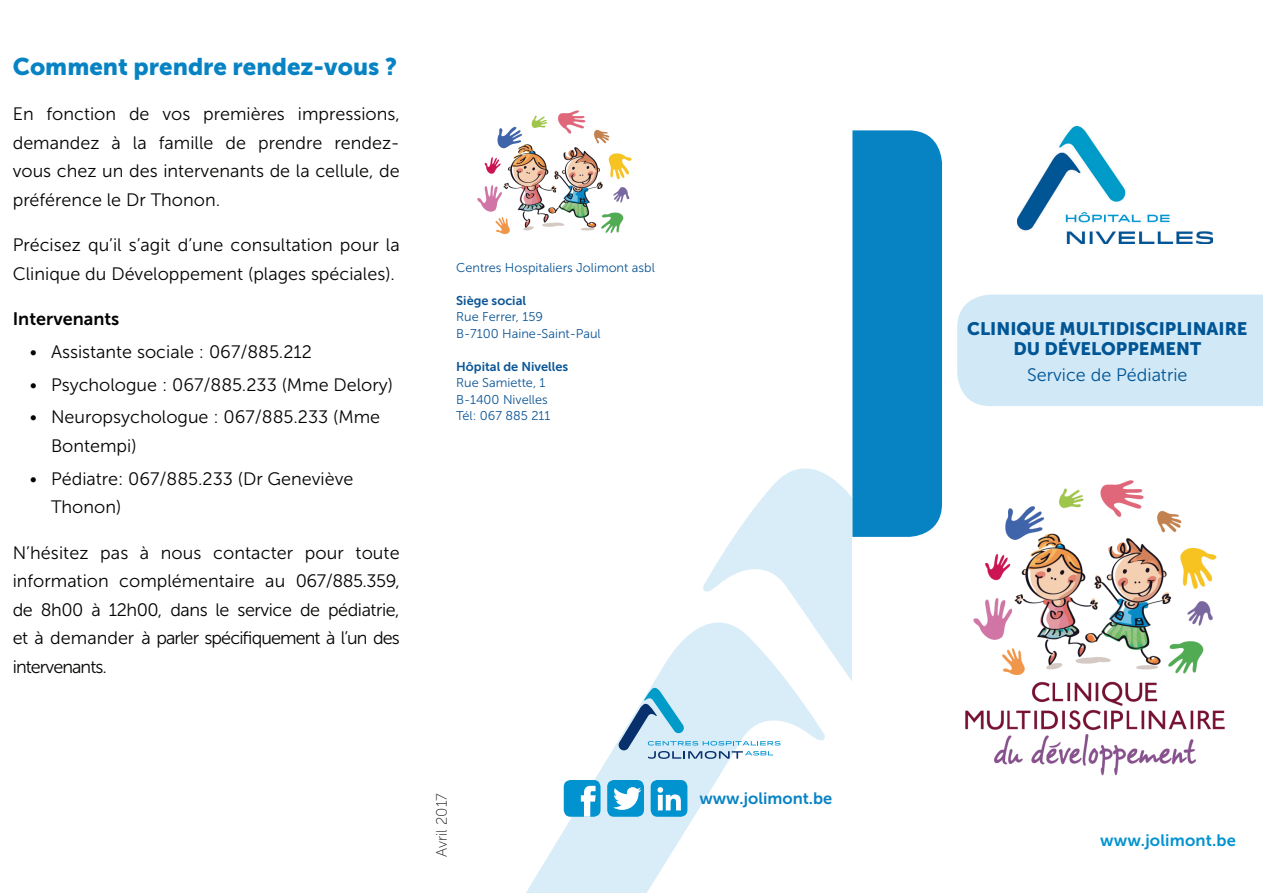
<style>
.page{position:relative;width:1263px;height:893px;background:#fff}
.page>*{position:absolute;margin:0;border:0;box-sizing:border-box;transform-origin:0 0}
.t1{font:24px "Museo Sans 900";color:#0783c4}
.t2{font:18px/28.5px "Museo Sans 300";color:#040503}
.t3{font:18px/19.5px "Museo Sans 900";color:#005595;text-align:center}
.t4{font:18px "Museo Sans 300";color:#005595}
.t5{font:18px "Museo Sans 700";color:#040503}
.t6{font:16.5px "Museo Sans 700";letter-spacing:.01em;color:#0093d0}
.t7{font:16.35px "Museo Sans 700";color:#0783c4}
.t8{font:15px "Museo Sans 100";color:#231f20}
.t9{font:12.75px/16.5px "Museo Sans 300";color:#0b5596}
.t10{font:12.75px "Museo Sans 700";color:#0b5596}
</style>
<div class="page">
<svg style="left:703px;top:468px;width:149px;height:213px;fill:#d9edf8"></svg>
<svg style="left:526px;top:593px;width:301px;height:300px"></svg>
<div style="left:957px;top:295px;width:306px;height:111px;background:#d1e8f6"></div>
<img style="left:1017px;top:127px;width:196px;height:117px">
<img style="left:942px;top:439px;width:283px;height:337px">
<svg style="left:852px;top:130px;width:90px;height:407px;background:#1489c7"></svg>
<img style="left:477px;top:110px;width:155px;height:124px">
<svg style="left:619px;top:685px;width:161px;height:74px"></svg>
<div style="left:607px;top:780px;width:37px;height:37px;background:#0093d0;border-radius:7px"></div>
<svg style="left:613px;top:787px;width:28px;height:23px"></svg>
<div style="left:564px;top:780px;width:36px;height:37px;background:#0093d0;border-radius:7px"></div>
<svg style="left:581px;top:786px;width:15px;height:31px"></svg>
<div style="left:651px;top:780px;width:36px;height:37px;background:#0093d0;border-radius:7px"></div>
<svg style="left:657px;top:787px;width:24px;height:23px"></svg>
<h1 class="t1" style="left:13px;top:53px;width:386px">Comment prendre rendez-vous ?</h1>
<p class="t2" style="left:13px;top:100px;width:388px;text-align:justify">En fonction de vos premières impressions, demandez à la famille de prendre rendez&shy;vous chez un des intervenants de la cellule, de préférence le Dr Thonon.</p>
<p class="t2" style="left:13px;top:231px;width:388px">Précisez qu’il s’agit d’une consultation pour la<br>Clinique du Développement (plages spéciales).</p>
<p class="t5" style="left:13px;top:309px;width:108px">Intervenants</p>
<p class="t2" style="left:30px;top:338px;width:284px">• Assistante sociale : 067/885.212</p>
<p class="t2" style="left:30px;top:370px;width:365px">• Psychologue : 067/885.233 (Mme Delory)</p>
<p class="t2" style="left:51px;top:403px;width:331px;text-indent:-21px">• Neuropsychologue : 067/885.233 (Mme<br>Bontempi)</p>
<p class="t2" style="left:51px;top:464px;width:304px;text-indent:-21px">• Pédiatre: 067/885.233 (Dr Geneviève<br>Thonon)</p>
<p class="t2" style="left:13px;top:538px;width:388px;text-align:justify">N’hésitez pas à nous contacter pour toute information complémentaire au 067/885.359, de 8h00 à 12h00, dans le service de pédiatrie, et à demander à parler spécifiquement à l’un des intervenants.</p>
<p class="t9" style="left:456px;top:259px;width:200px">Centres Hospitaliers Jolimont asbl</p>
<p class="t10" style="left:456px;top:293px;width:71px">Siège social</p>
<p class="t9" style="left:456px;top:309px;width:146px">Rue Ferrer, 159<br>B-7100 Haine-Saint-Paul</p>
<p class="t10" style="left:456px;top:359px;width:114px">Hôpital de Nivelles</p>
<p class="t9" style="left:456px;top:375px;width:96px">Rue Samiette, 1<br>B-1400 Nivelles<br>Tél: 067 885 211</p>
<p class="t8" style="left:434px;top:857px;width:65px;rotate:-90deg">Avril 2017</p>
<p class="t7" style="left:699px;top:789px;width:134px">www.jolimont.be</p>
<p class="t3" style="left:967px;top:319px;width:282px">CLINIQUE MULTIDISCIPLINAIRE<br>DU DÉVELOPPEMENT</p>
<p class="t4" style="left:1027px;top:365px;width:162px">Service de Pédiatrie</p>
<p class="t6" style="left:1100px;top:831px;width:137px">www.jolimont.be</p>
</div>
